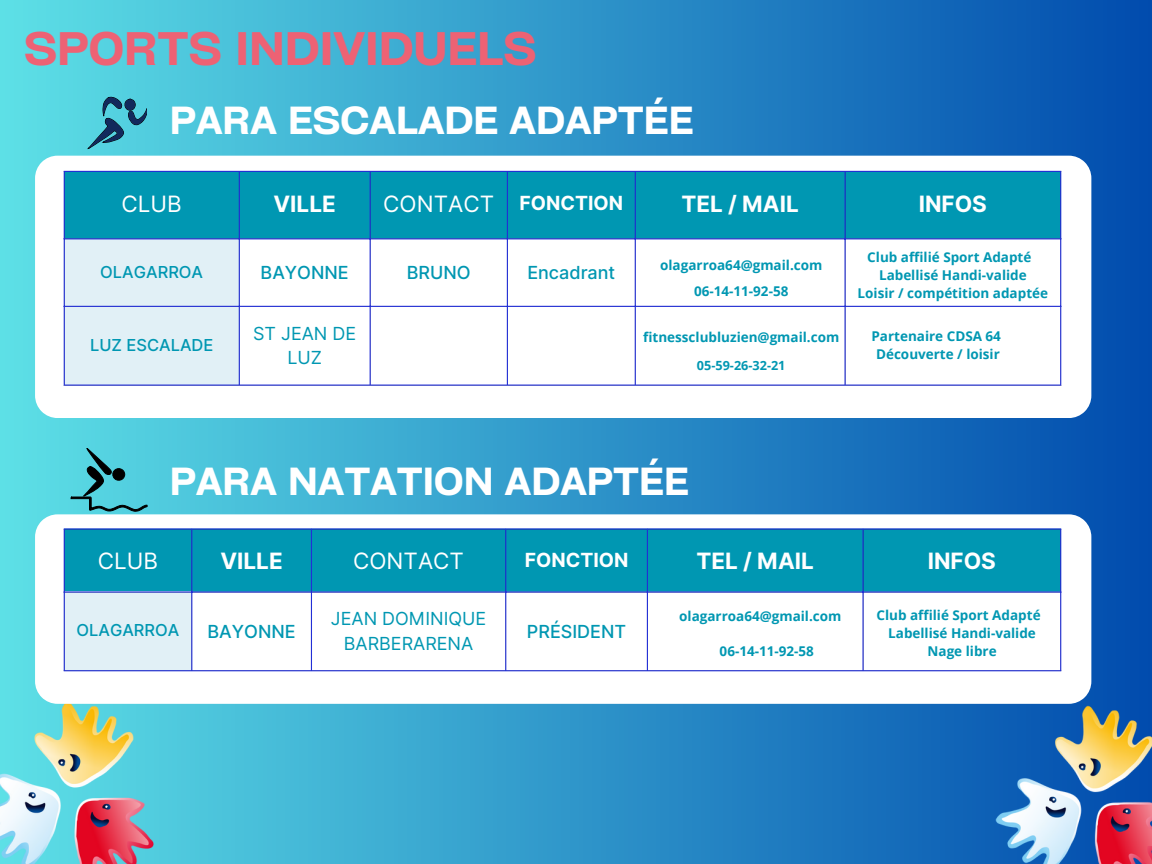
<style>
.page{position:relative;width:1152px;height:864px;background:#fff}
.page>*{position:absolute;margin:0;border:0;box-sizing:border-box;transform-origin:0 0}
.t1{font:45px "Cy Grotesk Key Demi";color:#ed6274}
.t2{font:37.5px "Cy Grotesk Key Demi";color:#fff}
.t3{font:700 22.5px "Inter";color:#fff}
.t4{font:22.5px "Inter";color:#fff}
.t5{font:700 19.5px "Inter";color:#fff}
.t6{font:500 18px "Inter";color:#0097b2}
.t7{font:18px/24.8px "Inter";color:#0097b2;text-align:center}
.t8{font:500 16.5px "Inter";color:#0097b2}
.t9{font:700 13.5px "Open Sans";color:#0097b2}
.t10{font:700 12.75px "Open Sans";color:#0097b2}
</style>
<div class="page">
<div style="left:0;top:0;width:1152px;height:864px;background:linear-gradient(to right,#5de0e6,#014bad)"></div>
<img style="left:956px;top:684px;width:196px;height:180px">
<svg style="left:35px;top:156px;width:1056px;height:262px"></svg>
<div style="left:65px;top:172px;width:995px;height:66px;background:#0097b2"></div>
<div style="left:65px;top:239px;width:174px;height:146px;background:#e1f0f6"></div>
<svg style="left:240px;top:239px;width:820px;height:146px"></svg>
<hr style="left:64px;top:172px;width:1px;height:213px;background:#222fd6">
<hr style="left:239px;top:172px;width:1px;height:213px;background:#222fd6">
<hr style="left:370px;top:172px;width:1px;height:213px;background:#222fd6">
<hr style="left:507px;top:172px;width:1px;height:213px;background:#222fd6">
<hr style="left:635px;top:172px;width:1px;height:213px;background:#222fd6">
<hr style="left:845px;top:172px;width:1px;height:213px;background:#222fd6">
<hr style="left:1060px;top:172px;width:1px;height:213px;background:#222fd6">
<hr style="left:64px;top:171px;width:997px;height:1px;background:#222fd6">
<hr style="left:64px;top:238px;width:997px;height:1px;background:#222fd6">
<hr style="left:64px;top:306px;width:997px;height:1px;background:#222fd6">
<hr style="left:64px;top:385px;width:997px;height:1px;background:#222fd6">
<svg style="left:88px;top:97px;width:59px;height:51px;background:#41a1b7"></svg>
<img style="left:0;top:679px;width:192px;height:185px">
<svg style="left:35px;top:514px;width:1056px;height:190px"></svg>
<div style="left:65px;top:530px;width:995px;height:61px;background:#0097b2"></div>
<div style="left:64px;top:592px;width:128px;height:79px;background:#e1f0f6"></div>
<svg style="left:192px;top:593px;width:868px;height:77px"></svg>
<hr style="left:64px;top:530px;width:1px;height:140px;background:#222fd6">
<hr style="left:191px;top:530px;width:1px;height:140px;background:#222fd6">
<hr style="left:311px;top:530px;width:1px;height:140px;background:#222fd6">
<hr style="left:505px;top:530px;width:1px;height:140px;background:#222fd6">
<hr style="left:647px;top:530px;width:1px;height:140px;background:#222fd6">
<hr style="left:862px;top:530px;width:2px;height:140px;background:#222fd6">
<hr style="left:1060px;top:530px;width:1px;height:140px;background:#222fd6">
<hr style="left:64px;top:528px;width:997px;height:2px;background:#222fd6">
<hr style="left:64px;top:591px;width:997px;height:2px;background:#222fd6">
<hr style="left:64px;top:670px;width:997px;height:1px;background:#222fd6">
<svg style="left:71px;top:448px;width:76px;height:63px;background:#46afbb"></svg>
<h2 class="t1" style="left:24px;top:20px;width:514px">SPORTS INDIVIDUELS</h2>
<p class="t2" style="left:170px;top:96px;width:525px">PARA ESCALADE ADAPTÉE</p>
<p class="t4" style="left:122px;top:191px;width:62px">CLUB</p>
<h2 class="t3" style="left:273px;top:191px;width:64px">VILLE</h2>
<p class="t4" style="left:383px;top:191px;width:112px">CONTACT</p>
<p class="t5" style="left:519px;top:191px;width:105px">FONCTION</p>
<p class="t3" style="left:681px;top:191px;width:119px">TEL / MAIL</p>
<p class="t3" style="left:919px;top:191px;width:70px">INFOS</p>
<p class="t8" style="left:100px;top:262px;width:104px">OLAGARROA</p>
<p class="t6" style="left:261px;top:261px;width:90px">BAYONNE</p>
<p class="t6" style="left:407px;top:261px;width:65px">BRUNO</p>
<p class="t6" style="left:527px;top:261px;width:89px">Encadrant</p>
<p class="t8" style="left:90px;top:335px;width:125px">LUZ ESCALADE</p>
<p class="t7" style="left:253px;top:321px;width:105px">ST JEAN DE<br>LUZ</p>
<p class="t9" style="left:660px;top:256px;width:164px">olagarroa64@gmail.com</p>
<p class="t9" style="left:694px;top:281px;width:96px">06-14-11-92-58</p>
<p class="t9" style="left:643px;top:328px;width:198px">fitnessclubluzien@gmail.com</p>
<p class="t10" style="left:697px;top:356px;width:90px">05-59-26-32-21</p>
<p class="t9" style="left:867px;top:248px;width:166px">Club affilié Sport Adapté</p>
<p class="t9" style="left:879px;top:266px;width:149px">Labellisé Handi-valide</p>
<p class="t9" style="left:858px;top:284px;width:192px">Loisir / compétition adaptée</p>
<p class="t9" style="left:871px;top:327px;width:131px">Partenaire CDSA 64</p>
<p class="t9" style="left:876px;top:345px;width:125px">Découverte / loisir</p>
<p class="t2" style="left:170px;top:457px;width:521px">PARA NATATION ADAPTÉE</p>
<p class="t4" style="left:98px;top:547px;width:62px">CLUB</p>
<p class="t3" style="left:220px;top:547px;width:64px">VILLE</p>
<p class="t4" style="left:353px;top:547px;width:112px">CONTACT</p>
<p class="t5" style="left:525px;top:548px;width:105px">FONCTION</p>
<p class="t3" style="left:696px;top:547px;width:119px">TEL / MAIL</p>
<p class="t3" style="left:928px;top:547px;width:70px">INFOS</p>
<p class="t8" style="left:77px;top:620px;width:104px">OLAGARROA</p>
<p class="t6" style="left:208px;top:620px;width:90px">BAYONNE</p>
<p class="t7" style="left:331px;top:606px;width:157px">JEAN DOMINIQUE<br>BARBERARENA</p>
<p class="t6" style="left:527px;top:620px;width:101px">PRÉSIDENT</p>
<p class="t9" style="left:679px;top:607px;width:164px">olagarroa64@gmail.com</p>
<p class="t9" style="left:876px;top:605px;width:166px">Club affilié Sport Adapté</p>
<p class="t9" style="left:888px;top:623px;width:149px">Labellisé Handi-valide</p>
<p class="t9" style="left:928px;top:641px;width:71px">Nage libre</p>
<p class="t9" style="left:720px;top:641px;width:96px">06-14-11-92-58</p>
</div>
